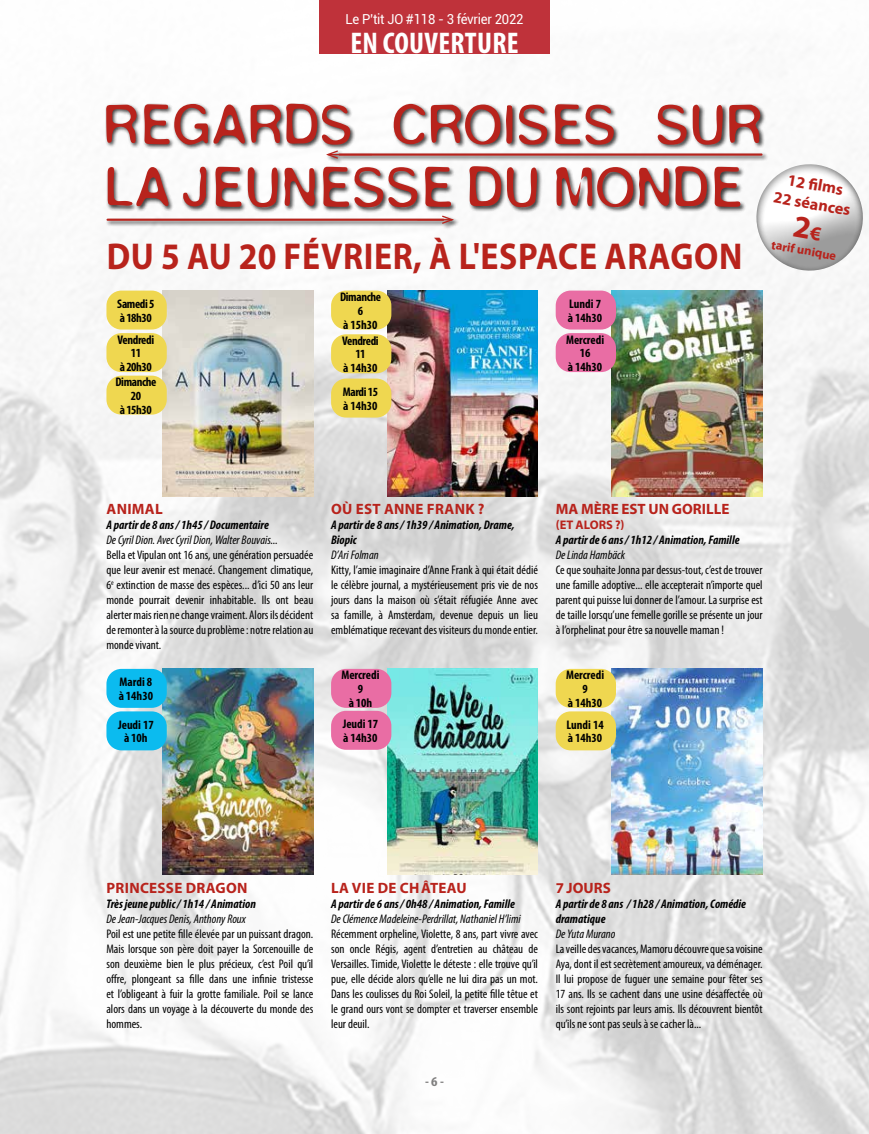
<style>
.page{position:relative;width:869px;height:1134px;background:#fff}
.page>*{position:absolute;margin:0;border:0;box-sizing:border-box;transform-origin:0 0}
.t1{font:53.75px/62.5px "Keyes";color:#b8231c;scale:.93 1}
.t2{font:700 37.5px "Myriad Pro";letter-spacing:.02em;color:#b8231c;scale:.9 1}
.t3{font:700 condensed 30px "Myriad Pro";letter-spacing:.01em;color:#fff}
.t4{font:700 16.25px/19.1px "Myriad Pro";color:#b8231c;text-align:center}
.t5{font:700 15px "Myriad Pro";letter-spacing:.02em;color:#b8231c}
.t6{font:700 15px "Myriad Pro";color:#b8231c}
.t7{font:13.75px "Roboto";letter-spacing:-.02em;color:#fff;scale:.95 1}
.t8{font:700 condensed 13.5px "Myriad Pro";color:#646363;scale:1.11 1}
.t9{font:condensed 12.5px/15px "Myriad Pro";color:#000;text-align:justify}
.t10{font:italic 700 condensed 12.5px/15px "Myriad Pro";color:#000}
.t11{font:italic condensed 12.5px "Myriad Pro";color:#000}
.t12{font:700 condensed 12.5px/13.8px "Myriad Pro";color:#000}
.t13{font:700 condensed 12.5px/13.8px "Myriad Pro";letter-spacing:-.03em;color:#000;text-align:center}
.t14{font:700 12.5px "Myriad Pro";color:#b8231c}
.t15{font:700 condensed 12.5px/13.8px "Myriad Pro";letter-spacing:-.025em;color:#000}
</style>
<div class="page">
<img style="left:0;top:0;width:868px;height:1134px">
<div style="left:319px;top:0;width:230px;height:53px;background:#bf323a"></div>
<div style="left:105px;top:103px;width:661px;height:110px;background:#000;opacity:.75"></div>
<div style="left:325px;top:150px;width:443px;height:14px;background:#000;opacity:.75"></div>
<hr style="left:339px;top:153px;width:422px;height:3px;background:#b8231c">
<svg style="left:324px;top:149px;width:15px;height:11px"></svg>
<div style="left:105px;top:215px;width:354px;height:15px;background:#000;opacity:.75"></div>
<hr style="left:107px;top:219px;width:336px;height:2px;background:#b8231c">
<svg style="left:441px;top:215px;width:14px;height:10px"></svg>
<img style="left:162px;top:291px;width:151px;height:205px">
<img style="left:162px;top:669px;width:151px;height:205px">
<img style="left:387px;top:291px;width:150px;height:205px">
<img style="left:387px;top:669px;width:150px;height:205px">
<img style="left:611px;top:291px;width:151px;height:205px">
<img style="left:611px;top:669px;width:151px;height:205px">
<div style="left:106px;top:291px;width:61px;height:39px;background:#efd750;border-radius:15px"></div>
<div style="left:106px;top:333px;width:61px;height:39px;background:#efd750;border-radius:15px"></div>
<div style="left:106px;top:376px;width:61px;height:39px;background:#efd750;border-radius:15px"></div>
<div style="left:331px;top:291px;width:60px;height:39px;background:#efd750;border-radius:15px"></div>
<div style="left:331px;top:334px;width:60px;height:39px;background:#efd750;border-radius:15px"></div>
<div style="left:331px;top:379px;width:60px;height:39px;background:#efd750;border-radius:15px"></div>
<div style="left:555px;top:291px;width:60px;height:39px;background:#e96da4;border-radius:15px"></div>
<div style="left:555px;top:333px;width:60px;height:39px;background:#e96da4;border-radius:15px"></div>
<div style="left:106px;top:669px;width:61px;height:39px;background:#0bbbef;border-radius:15px"></div>
<div style="left:106px;top:711px;width:61px;height:39px;background:#0bbbef;border-radius:15px"></div>
<div style="left:331px;top:669px;width:60px;height:39px;background:#e96da4;border-radius:15px"></div>
<div style="left:331px;top:711px;width:60px;height:39px;background:#e96da4;border-radius:15px"></div>
<div style="left:555px;top:669px;width:60px;height:39px;background:#efd750;border-radius:15px"></div>
<div style="left:555px;top:711px;width:60px;height:39px;background:#efd750;border-radius:15px"></div>
<svg style="left:746px;top:155px;width:122px;height:126px"></svg>
<p class="t7" style="left:345px;top:10px;width:189px">Le P’tit JO #118 - 3 février 2022</p>
<h3 class="t3" style="left:350px;top:24px;width:170px">EN COUVERTURE</h3>
<h1 class="t1" style="left:103px;top:93px;width:710px">REGARDS CROISES SUR<br>LA JEUNESSE DU MONDE</h1>
<h2 class="t2" style="left:107px;top:232px;width:707px">DU 5 AU 20 FÉVRIER, À L'ESPACE ARAGON</h2>
<p class="t13" style="left:117px;top:297px;width:39px;text-align:left">Samedi 5 à 18h30</p>
<p class="t13" style="left:117px;top:332px;width:38px">Vendredi<br>11<br>à 20h30</p>
<p class="t13" style="left:115px;top:375px;width:42px">Dimanche<br>20<br>à 15h30</p>
<p class="t13" style="left:340px;top:290px;width:42px">Dimanche<br>6<br>à 15h30</p>
<p class="t13" style="left:342px;top:333px;width:38px">Vendredi<br>11<br>à 14h30</p>
<p class="t15" style="left:342px;top:385px;width:37px">Mardi 15 à 14h30</p>
<p class="t12" style="left:567px;top:297px;width:36px">Lundi 7 à 14h30</p>
<p class="t12" style="left:565px;top:332px;width:40px;text-align:center">Mercredi<br>16<br>à 14h30</p>
<h3 class="t4" style="left:778px;top:168px;width:79px;rotate:10deg">12 fi lms<br>22 séances</h3>
<p class="t14" style="left:772px;top:236px;width:67px;rotate:10deg">tarif unique</p>
<p class="t5" style="left:106px;top:500px;width:58px">ANIMAL</p>
<p class="t10" style="left:106px;top:517px;width:164px">A partir de 8 ans / 1h45 / Documentaire</p>
<p class="t11" style="left:106px;top:533px;width:173px">De Cyril Dion. Avec Cyril Dion, Walter Bouvais...</p>
<p class="t9" style="left:106px;top:548px;width:208px">Bella et Vipulan ont 16 ans, une génération persuadée que leur avenir est menacé. Changement climatique, 6<sup>e</sup> extinction de masse des espèces... d’ici 50 ans leur monde pourrait devenir inhabitable. Ils ont beau alerter mais rien ne change vraiment. Alors ils décident de remonter à la source du problème : notre relation au monde vivant.</p>
<p class="t12" style="left:119px;top:675px;width:36px">Mardi 8 à 14h30</p>
<p class="t12" style="left:118px;top:717px;width:37px;text-align:center">Jeudi 17 à 10h</p>
<p class="t5" style="left:331px;top:500px;width:155px">OÙ EST ANNE FRANK ?</p>
<p class="t10" style="left:331px;top:517px;width:185px">A partir de 8 ans / 1h39 / Animation, Drame,<br>Biopic</p>
<p class="t11" style="left:331px;top:548px;width:49px">D’Ari Folman</p>
<p class="t9" style="left:331px;top:563px;width:208px">Kitty, l’amie imaginaire d’Anne Frank à qui était dédié le célèbre journal, a mystérieusement pris vie de nos jours dans la maison où s’était réfugiée Anne avec sa famille, à Amsterdam, devenue depuis un lieu emblématique recevant des visiteurs du monde entier.</p>
<p class="t12" style="left:341px;top:668px;width:40px;text-align:center">Mercredi<br>9<br>à 10h</p>
<p class="t12" style="left:342px;top:717px;width:37px">Jeudi 17 à 14h30</p>
<p class="t6" style="left:555px;top:500px;width:175px">MA MÈRE EST UN GORILLE</p>
<p class="t14" style="left:555px;top:517px;width:70px">(ET ALORS ?)</p>
<p class="t10" style="left:555px;top:532px;width:185px">A partir de 6 ans / 1h12 / Animation, Famille</p>
<p class="t11" style="left:555px;top:548px;width:71px">De Linda Hambäck</p>
<p class="t9" style="left:555px;top:563px;width:208px">Ce que souhaite Jonna par dessus-tout, c’est de trouver une famille adoptive... elle accepterait n’importe quel parent qui puisse lui donner de l’amour. La surprise est de taille lorsqu’une femelle gorille se présente un jour à l’orphelinat pour être sa nouvelle maman !</p>
<p class="t12" style="left:565px;top:668px;width:40px;text-align:center">Mercredi<br>9<br>à 14h30</p>
<p class="t12" style="left:566px;top:717px;width:39px">Lundi 14 à 14h30</p>
<p class="t5" style="left:106px;top:878px;width:142px">PRINCESSE DRAGON</p>
<p class="t10" style="left:106px;top:896px;width:151px">Très jeune public / 1h14 / Animation</p>
<p class="t11" style="left:106px;top:911px;width:141px">De Jean-Jacques Denis, Anthony Roux</p>
<p class="t9" style="left:106px;top:926px;width:208px">Poil est une petite fille élevée par un puissant dragon.<br>Mais lorsque son père doit payer la Sorcenouille de son deuxième bien le plus précieux, c’est Poil qu’il offre, plongeant sa fille dans une infinie tristesse et l’obligeant à fuir la grotte familiale. Poil se lance alors dans un voyage à la découverte du monde des hommes.</p>
<p class="t5" style="left:331px;top:878px;width:137px">LA VIE DE CHÂTEAU</p>
<p class="t10" style="left:331px;top:896px;width:185px">A partir de 6 ans / 0h48 / Animation, Famille</p>
<p class="t11" style="left:331px;top:911px;width:191px">De Clémence Madeleine-Perdrillat, Nathaniel H’limi</p>
<p class="t9" style="left:331px;top:926px;width:208px">Récemment orpheline, Violette, 8 ans, part vivre avec son oncle Régis, agent d’entretien au château de Versailles. Timide, Violette le déteste : elle trouve qu’il pue, elle décide alors qu’elle ne lui dira pas un mot.<br>Dans les coulisses du Roi Soleil, la petite fille têtue et le grand ours vont se dompter et traverser ensemble leur deuil.</p>
<p class="t5" style="left:555px;top:878px;width:57px">7 JOURS</p>
<p class="t10" style="left:555px;top:896px;width:192px">A partir de 8 ans / 1h28 / Animation, Comédie dramatique</p>
<p class="t11" style="left:555px;top:926px;width:61px">De Yuta Murano</p>
<p class="t9" style="left:555px;top:941px;width:208px">La veille des vacances, Mamoru découvre que sa voisine Aya, dont il est secrètement amoureux, va déménager.<br>Il lui propose de fuguer une semaine pour fêter ses 17 ans. Ils se cachent dans une usine désaffectée où ils sont rejoints par leurs amis. Ils découvrent bientôt qu’ils ne sont pas seuls à se cacher là...</p>
<p class="t8" style="left:425px;top:1073px;width:19px">- 6 -</p>
</div>
